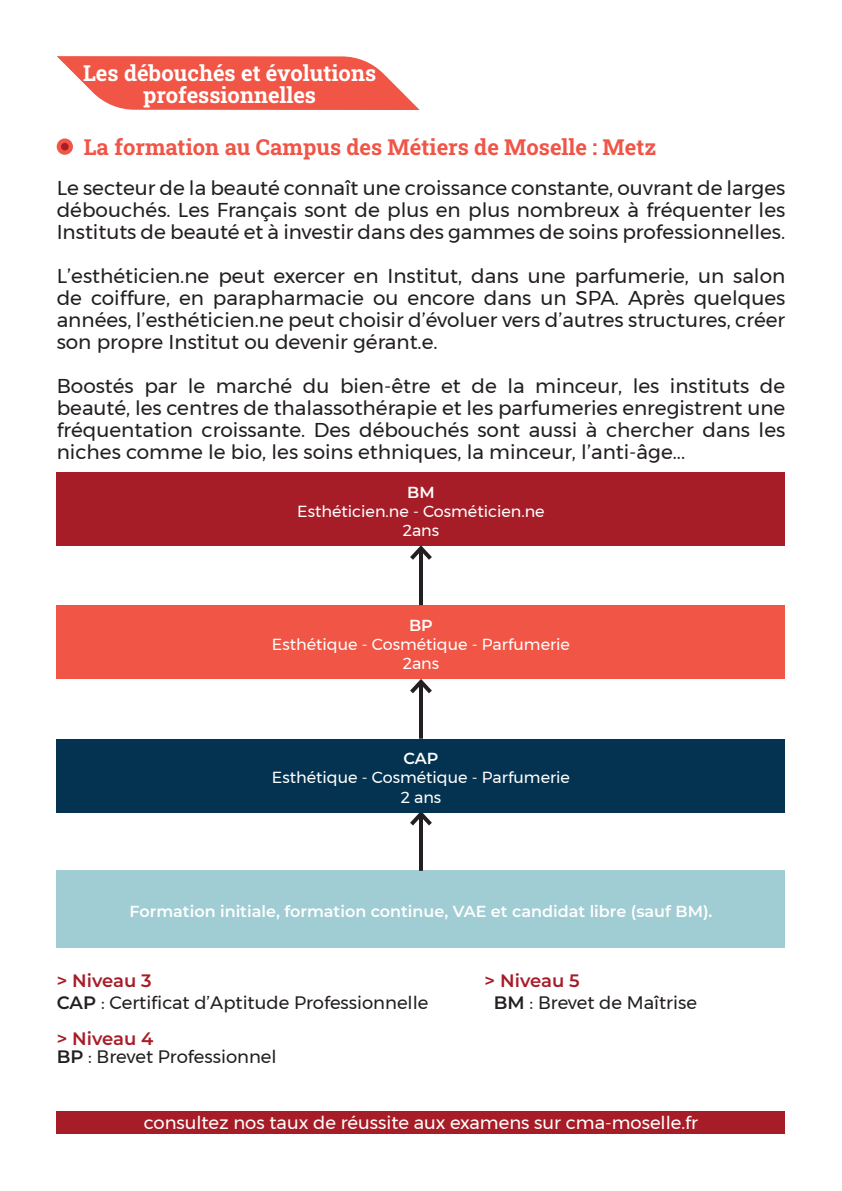
<style>
.page{position:relative;width:842px;height:1191px;background:#fff}
.page>*{position:absolute;margin:0;border:0;box-sizing:border-box;transform-origin:0 0}
.Points_de_puce{font:22px "Roboto Slab";color:#f05547}
.Points_de_puce-2{font:22px/22px "Roboto Slab";color:#fff;text-align:center}
.Points_de_puce-3{font:20px/22px "Montserrat";color:#231f20;text-align:justify}
.Points_de_puce-4{font:18px "Montserrat";color:#231f20}
.Points_de_puce-5{font:18px "Montserrat";color:#fff}
.Points_de_puce-6{font:600 18px "Montserrat";color:#a71d27}
.t1{font:16px "Montserrat";color:#fff}
.t2{font:600 16px "Montserrat";color:#fff}
.s1{font-weight:600}
</style>
<div class="page">
<svg style="left:57px;top:56px;width:363px;height:54px;background:#f26f62"></svg>
<svg style="left:57px;top:138px;width:16px;height:17px"></svg>
<div style="left:57px;top:870px;width:728px;height:77px;background:#a0ccd3"></div>
<hr style="left:419px;top:814px;width:4px;height:57px;background:#231f20">
<svg style="left:406px;top:812px;width:30px;height:14px"></svg>
<div style="left:57px;top:738px;width:728px;height:74px;background:#033351"></div>
<div style="left:57px;top:605px;width:728px;height:74px;background:#f05545"></div>
<hr style="left:419px;top:682px;width:4px;height:56px;background:#231f20">
<svg style="left:410px;top:679px;width:22px;height:15px"></svg>
<div style="left:57px;top:472px;width:728px;height:74px;background:#a71d27"></div>
<hr style="left:419px;top:548px;width:4px;height:57px;background:#231f20">
<svg style="left:410px;top:545px;width:22px;height:15px"></svg>
<div style="left:57px;top:1111px;width:728px;height:23px;background:#a71d27"></div>
<p class="Points_de_puce-2" style="left:83px;top:61px;width:295px">Les débouchés et évolutions professionnelles</p>
<p class="Points_de_puce" style="left:84px;top:132px;width:574px">La formation au Campus des Métiers de Moselle : Metz</p>
<p class="Points_de_puce-3" style="left:57px;top:176px;width:730px">Le secteur de la beauté connaît une croissance constante, ouvrant de larges débouchés. Les Français sont de plus en plus nombreux à fréquenter les Instituts de beauté et à investir dans des gammes de soins professionnelles.</p>
<p class="Points_de_puce-3" style="left:57px;top:264px;width:730px">L’esthéticien.ne peut exercer en Institut, dans une parfumerie, un salon de coiffure, en parapharmacie ou encore dans un SPA. Après quelques années, l’esthéticien.ne peut choisir d’évoluer vers d’autres structures, créer son propre Institut ou devenir gérant.e.</p>
<p class="Points_de_puce-3" style="left:57px;top:374px;width:730px">Boostés par le marché du bien-être et de la minceur, les instituts de beauté, les centres de thalassothérapie et les parfumeries enregistrent une fréquentation croissante. Des débouchés sont aussi à chercher dans les niches comme le bio, les soins ethniques, la minceur, l’anti-âge...</p>
<p class="t2" style="left:407px;top:481px;width:29px">BM</p>
<p class="t1" style="left:297px;top:499px;width:249px">Esthéticien.ne - Cosméticien.ne</p>
<p class="t1" style="left:403px;top:518px;width:38px">2ans</p>
<p class="t2" style="left:409px;top:613px;width:25px">BP</p>
<p class="t1" style="left:272px;top:632px;width:299px">Esthétique - Cosmétique - Parfumerie</p>
<p class="t1" style="left:403px;top:651px;width:38px">2ans</p>
<p class="t2" style="left:403px;top:747px;width:36px">CAP</p>
<p class="t1" style="left:272px;top:765px;width:299px">Esthétique - Cosmétique - Parfumerie</p>
<p class="t1" style="left:401px;top:784px;width:42px">2 ans</p>
<p class="t2" style="left:130px;top:900px;width:584px">Formation initiale, formation continue, VAE et candidat libre (sauf BM).</p>
<p class="Points_de_puce-6" style="left:57px;top:968px;width:97px">&gt; Niveau 3</p>
<p class="Points_de_puce-6" style="left:485px;top:968px;width:97px">&gt; Niveau 5</p>
<p class="Points_de_puce-4" style="left:57px;top:989px;width:373px"><span class="s1">CAP</span> : Certificat d’Aptitude Professionnelle</p>
<p class="Points_de_puce-4" style="left:494px;top:989px;width:205px"><span class="s1">BM</span> : Brevet de Maîtrise</p>
<p class="Points_de_puce-6" style="left:57px;top:1026px;width:98px">&gt; Niveau 4</p>
<p class="Points_de_puce-4" style="left:57px;top:1043px;width:221px"><span class="s1">BP</span> : Brevet Professionnel</p>
<p class="Points_de_puce-5" style="left:144px;top:1108px;width:556px">consultez nos taux de réussite aux examens sur cma-moselle.fr</p>
</div>
